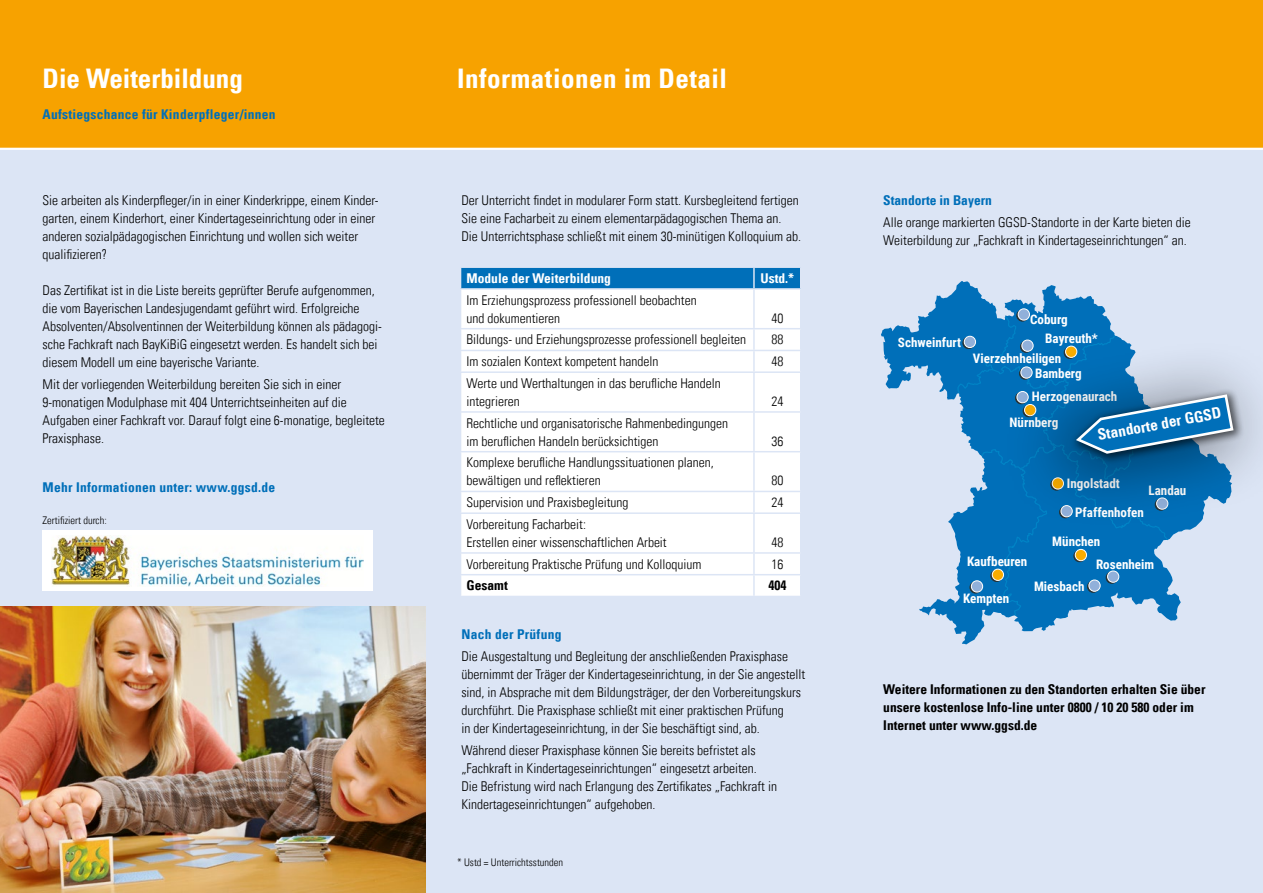
<style>
.page{position:relative;width:1263px;height:893px;background:#fff}
.page>*{position:absolute;margin:0;border:0;box-sizing:border-box;transform-origin:0 0}
.t1{font:27px "Univers Com 67 Bold Cond";letter-spacing:.02em;color:#fff}
.t2{font:27px "Univers Com 67 Bold Cond";color:#fff}
.t3{font:15.45px "Univers Com 67 Bold Cond";color:#fff}
.t4{font:13.5px/18px "Univers Com 47 Light Cond";color:#000}
.t5{font:13.5px/18px "Univers Com 67 Bold Cond";color:#000}
.t6{font:13.5px "Univers Com 67 Bold Cond";letter-spacing:.02em;color:#006fb9}
.t7{font:13.5px "Univers Com 67 Bold Cond";color:#fff}
.t8{font:13.5px "Univers Com 67 Bold Cond";color:#006fb9}
.t9{font:700 13.05px "Roboto Condensed";color:#fff}
.t10{font:10.5px "Univers Com 47 Light Cond";color:#000}
</style>
<div class="page">
<div style="left:0;top:0;width:1263px;height:149px;background:#f7a200"></div>
<div style="left:0;top:149px;width:1263px;height:744px;background:#dce5f5"></div>
<img style="left:0;top:607px;width:425px;height:286px">
<hr style="left:0;top:148px;width:1263px;height:2px;background:#fff">
<div style="left:43px;top:531px;width:329px;height:60px;background:#fff"></div>
<img style="left:51px;top:536px;width:313px;height:51px">
<div style="left:461px;top:290px;width:339px;height:306px;background:#fff"></div>
<hr style="left:460px;top:328px;width:294px;height:1px;background:#dce5f5">
<hr style="left:754px;top:328px;width:47px;height:1px;background:#dce5f5">
<hr style="left:460px;top:350px;width:294px;height:1px;background:#dce5f5">
<hr style="left:754px;top:350px;width:47px;height:1px;background:#dce5f5">
<hr style="left:460px;top:371px;width:294px;height:2px;background:#dce5f5">
<hr style="left:754px;top:371px;width:47px;height:2px;background:#dce5f5">
<hr style="left:460px;top:411px;width:294px;height:2px;background:#dce5f5">
<hr style="left:754px;top:411px;width:47px;height:2px;background:#dce5f5">
<hr style="left:460px;top:451px;width:294px;height:1px;background:#dce5f5">
<hr style="left:754px;top:451px;width:47px;height:1px;background:#dce5f5">
<hr style="left:460px;top:491px;width:294px;height:1px;background:#dce5f5">
<hr style="left:754px;top:491px;width:47px;height:1px;background:#dce5f5">
<hr style="left:460px;top:512px;width:294px;height:2px;background:#dce5f5">
<hr style="left:754px;top:512px;width:47px;height:2px;background:#dce5f5">
<hr style="left:460px;top:552px;width:294px;height:2px;background:#dce5f5">
<hr style="left:754px;top:552px;width:47px;height:2px;background:#dce5f5">
<hr style="left:460px;top:574px;width:294px;height:1px;background:#dce5f5">
<hr style="left:754px;top:574px;width:47px;height:1px;background:#dce5f5">
<svg style="left:460px;top:267px;width:341px;height:22px;background:#1379be"></svg>
<hr style="left:753px;top:268px;width:2px;height:20px;background:#dce5f5">
<hr style="left:753px;top:290px;width:2px;height:38px;background:#dce5f5">
<hr style="left:753px;top:329px;width:2px;height:21px;background:#dce5f5">
<hr style="left:753px;top:351px;width:2px;height:20px;background:#dce5f5">
<hr style="left:753px;top:373px;width:2px;height:38px;background:#dce5f5">
<hr style="left:753px;top:413px;width:2px;height:38px;background:#dce5f5">
<hr style="left:753px;top:452px;width:2px;height:39px;background:#dce5f5">
<hr style="left:753px;top:492px;width:2px;height:20px;background:#dce5f5">
<hr style="left:753px;top:514px;width:2px;height:38px;background:#dce5f5">
<hr style="left:753px;top:554px;width:2px;height:20px;background:#dce5f5">
<hr style="left:753px;top:575px;width:2px;height:21px;background:#dce5f5">
<svg style="left:881px;top:281px;width:297px;height:363px"></svg>
<div style="left:1016px;top:309px;width:12px;height:12px;border:1px solid #273336;border-radius:50%"></div>
<div style="left:1018px;top:309px;width:11px;height:11px;background:#91b0da;border-radius:50%"></div>
<div style="left:1018px;top:309px;width:12px;height:11px;border:1px solid #fff;border-radius:50%"></div>
<div style="left:1000px;top:337px;width:263px;height:193px;background:#000;opacity:.4"></div>
<svg style="left:957px;top:316px;width:278px;height:301px"></svg>
<h1 class="t2" style="left:43px;top:61px;width:202px">Die Weiterbildung</h1>
<h1 class="t1" style="left:457px;top:61px;width:271px">Informationen im Detail</h1>
<p class="t6" style="left:43px;top:106px;width:235px">Aufstiegschance für Kinderpfleger/innen</p>
<p class="t4" style="left:43px;top:192px;width:338px">Sie arbeiten als Kinderpfleger/in in einer Kinderkrippe, einem Kinder&shy;garten, einem Kinderhort, einer Kindertageseinrichtung oder in einer anderen sozialpädagogischen Einrichtung und wollen sich weiter qualifizieren?</p>
<p class="t4" style="left:43px;top:282px;width:341px">Das Zertifikat ist in die Liste bereits geprüfter Berufe aufgenommen, die vom Bayerischen Landesjugendamt geführt wird. Erfolgreiche Absolventen/Absolventinnen der Weiterbildung können als pädagogi&shy;sche Fachkraft nach BayKiBiG eingesetzt werden. Es handelt sich bei diesem Modell um eine bayerische Variante.</p>
<p class="t4" style="left:43px;top:375px;width:344px">Mit der vorliegenden Weiterbildung bereiten Sie sich in einer 9-monatigen Modulphase mit 404 Unterrichtseinheiten auf die Aufgaben einer Fachkraft vor. Darauf folgt eine 6-monatige, begleitete Praxisphase.</p>
<p class="t6" style="left:43px;top:479px;width:234px">Mehr Informationen unter: www.ggsd.de</p>
<p class="t10" style="left:43px;top:514px;width:66px">Zertifiziert durch:</p>
<p class="t4" style="left:461px;top:192px;width:341px">Der Unterricht findet in modularer Form statt. Kursbegleitend fertigen<br>Sie eine Facharbeit zu einem elementarpädagogischen Thema an.<br>Die Unterrichtsphase schließt mit einem 30-minütigen Kolloquium ab.</p>
<p class="t7" style="left:466px;top:270px;width:146px">Module der Weiterbildung</p>
<p class="t7" style="left:760px;top:270px;width:35px">Ustd.*</p>
<p class="t4" style="left:466px;top:291px;width:232px">Im Erziehungsprozess professionell beobachten und dokumentieren</p>
<p class="t4" style="left:771px;top:309px;width:13px">40</p>
<p class="t4" style="left:466px;top:331px;width:281px">Bildungs- und Erziehungsprozesse professionell begleiten</p>
<p class="t4" style="left:771px;top:331px;width:13px">88</p>
<p class="t4" style="left:466px;top:352px;width:193px">Im sozialen Kontext kompetent handeln</p>
<p class="t4" style="left:771px;top:352px;width:13px">48</p>
<p class="t4" style="left:466px;top:374px;width:256px">Werte und Werthaltungen in das berufliche Handeln integrieren</p>
<p class="t4" style="left:771px;top:392px;width:13px">24</p>
<p class="t4" style="left:466px;top:414px;width:263px">Rechtliche und organisatorische Rahmenbedingungen im beruflichen Handeln berücksichtigen</p>
<p class="t4" style="left:466px;top:454px;width:249px">Komplexe berufliche Handlungssituationen planen, bewältigen und reflektieren</p>
<p class="t4" style="left:771px;top:432px;width:13px">36</p>
<p class="t4" style="left:771px;top:472px;width:13px">80</p>
<p class="t4" style="left:466px;top:493px;width:163px">Supervision und Praxisbegleitung</p>
<p class="t4" style="left:771px;top:493px;width:13px">24</p>
<p class="t4" style="left:466px;top:515px;width:202px">Vorbereitung Facharbeit:<br>Erstellen einer wissenschaftlichen Arbeit</p>
<p class="t4" style="left:771px;top:533px;width:13px">48</p>
<p class="t4" style="left:466px;top:555px;width:236px">Vorbereitung Praktische Prüfung und Kolloquium</p>
<p class="t4" style="left:771px;top:555px;width:13px">16</p>
<p class="t5" style="left:466px;top:577px;width:43px">Gesamt</p>
<p class="t5" style="left:768px;top:577px;width:19px">404</p>
<p class="t6" style="left:461px;top:626px;width:102px">Nach der Prüfung</p>
<p class="t4" style="left:461px;top:647px;width:345px">Die Ausgestaltung und Begleitung der anschließenden Praxisphase übernimmt der Träger der Kindertageseinrichtung, in der Sie angestellt sind, in Absprache mit dem Bildungsträger, der den Vorbereitungskurs durchführt. Die Praxisphase schließt mit einer praktischen Prüfung<br>in der Kindertageseinrichtung, in der Sie beschäftigt sind, ab.</p>
<p class="t4" style="left:461px;top:741px;width:317px">Während dieser Praxisphase können Sie bereits befristet als „Fachkraft in Kindertageseinrichtungen“ eingesetzt arbeiten.<br>Die Befristung wird nach Erlangung des Zertifikates „Fachkraft in Kindertageseinrichtungen“ aufgehoben.</p>
<p class="t10" style="left:457px;top:856px;width:108px">* Ustd = Unterrichtsstunden</p>
<p class="t8" style="left:883px;top:192px;width:110px">Standorte in Bayern</p>
<p class="t4" style="left:883px;top:213px;width:309px">Alle orange markierten GGSD-Standorte in der Karte bieten die<br>Weiterbildung zur „Fachkraft in Kindertageseinrichtungen“ an.</p>
<p class="t9" style="left:898px;top:333px;width:65px">Schweinfurt</p>
<p class="t9" style="left:1030px;top:310px;width:39px">Coburg</p>
<p class="t9" style="left:1045px;top:330px;width:54px">Bayreuth*</p>
<p class="t9" style="left:1035px;top:364px;width:48px">Bamberg</p>
<p class="t9" style="left:1009px;top:413px;width:50px">Nürnberg</p>
<p class="t9" style="left:973px;top:349px;width:90px">Vierzehnheiligen</p>
<p class="t9" style="left:1032px;top:387px;width:87px">Herzogenaurach</p>
<p class="t3" style="left:1096px;top:426px;width:127px;rotate:-11deg">Standorte der GGSD</p>
<p class="t9" style="left:1067px;top:474px;width:55px">Ingolstadt</p>
<p class="t9" style="left:1148px;top:481px;width:39px">Landau</p>
<p class="t9" style="left:1075px;top:503px;width:70px">Pfaffenhofen</p>
<p class="t9" style="left:1052px;top:532px;width:49px">München</p>
<p class="t9" style="left:967px;top:552px;width:62px">Kaufbeuren</p>
<p class="t9" style="left:963px;top:589px;width:48px">Kempten</p>
<p class="t9" style="left:1034px;top:577px;width:52px">Miesbach</p>
<p class="t9" style="left:1096px;top:555px;width:60px">Rosenheim</p>
<p class="t5" style="left:883px;top:680px;width:324px">Weitere Informationen zu den Standorten erhalten Sie über unsere kostenlose Info-line unter 0800 / 10 20 580 oder im<br>Internet unter www.ggsd.de</p>
</div>
